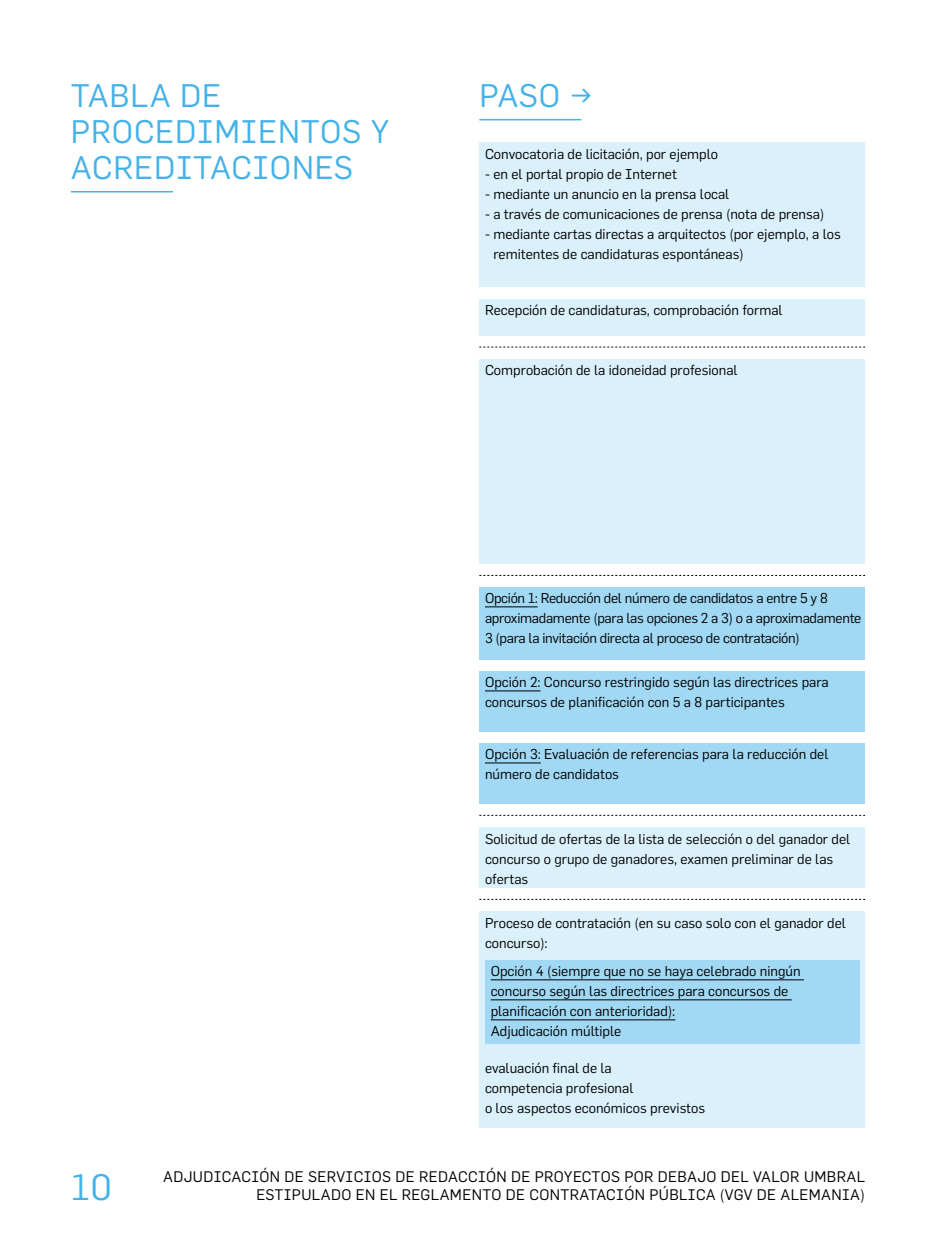
<style>
.page{position:relative;width:936px;height:1248px;background:#fff}
.page>*{position:absolute;margin:0;border:0;box-sizing:border-box;transform-origin:0 0}
.t1{font:36px "Flama";color:#44b2e8}
.t2{font:32px/36px "Flama";letter-spacing:.025em;color:#44b2e8}
.t3{font:15px/18px "Flama";letter-spacing:.025em;color:#000;text-align:right}
.t4{font:14px/20px "Flama";color:#000}
.t5{font:14px/20px "Flama";letter-spacing:-.02em;color:#000}
</style>
<div class="page">
<hr style="left:479px;top:119px;width:102px;height:1px;background:#44b2e8">
<hr style="left:71px;top:191px;width:102px;height:1px;background:#44b2e8">
<div style="left:479px;top:143px;width:386px;height:144px;background:#daf0fa"></div>
<div style="left:479px;top:299px;width:386px;height:36px;background:#daf0fa"></div>
<div style="left:479px;top:359px;width:386px;height:204px;background:#daf0fa"></div>
<div style="left:479px;top:587px;width:386px;height:72px;background:#a1d8f3"></div>
<hr style="left:485px;top:606px;width:52px;height:1px;background:#000">
<div style="left:479px;top:671px;width:386px;height:60px;background:#a1d8f3"></div>
<hr style="left:485px;top:690px;width:55px;height:1px;background:#000">
<div style="left:479px;top:743px;width:386px;height:60px;background:#a1d8f3"></div>
<hr style="left:485px;top:762px;width:55px;height:1px;background:#000">
<div style="left:479px;top:827px;width:386px;height:60px;background:#daf0fa"></div>
<div style="left:479px;top:911px;width:386px;height:216px;background:#daf0fa"></div>
<div style="left:485px;top:960px;width:374px;height:83px;background:#a1d8f3"></div>
<hr style="left:490px;top:979px;width:314px;height:1px;background:#000">
<hr style="left:490px;top:999px;width:301px;height:1px;background:#000">
<hr style="left:490px;top:1019px;width:185px;height:1px;background:#000">
<svg style="left:479px;top:815px;width:386px;height:1px"></svg>
<svg style="left:479px;top:899px;width:386px;height:1px"></svg>
<svg style="left:479px;top:575px;width:386px;height:1px"></svg>
<svg style="left:479px;top:347px;width:386px;height:1px"></svg>
<h2 class="t2" style="left:71px;top:76px;width:152px">TABLA DE</h2>
<h2 class="t2" style="left:479px;top:76px;width:115px">PASO →</h2>
<h2 class="t2" style="left:71px;top:112px;width:320px">PROCEDIMIENTOS Y<br>ACREDITACIONES</h2>
<p class="t4" style="left:485px;top:143px;width:234px">Convocatoria de licitación, por ejemplo</p>
<p class="t4" style="left:485px;top:163px;width:193px">- en el portal propio de Internet</p>
<p class="t4" style="left:485px;top:183px;width:246px">- mediante un anuncio en la prensa local</p>
<p class="t4" style="left:485px;top:203px;width:341px">- a través de comunicaciones de prensa (nota de prensa)</p>
<p class="t4" style="left:493px;top:223px;width:349px;text-indent:-8px">- mediante cartas directas a arquitectos (por ejemplo, a los remitentes de candidaturas espontáneas)</p>
<p class="t4" style="left:485px;top:299px;width:299px">Recepción de candidaturas, comprobación formal</p>
<p class="t4" style="left:485px;top:359px;width:254px">Comprobación de la idoneidad profesional</p>
<p class="t5" style="left:485px;top:587px;width:378px">Opción 1: Reducción del número de candidatos a entre 5 y 8 aproximadamente (para las opciones 2 a 3) o a aproximadamente<br>3 (para la invitación directa al proceso de contratación)</p>
<p class="t4" style="left:485px;top:671px;width:345px">Opción 2: Concurso restringido según las directrices para concursos de planificación con 5 a 8 participantes</p>
<p class="t4" style="left:485px;top:743px;width:345px">Opción 3: Evaluación de referencias para la reducción del número de candidatos</p>
<p class="t4" style="left:485px;top:827px;width:367px">Solicitud de ofertas de la lista de selección o del ganador del concurso o grupo de ganadores, examen preliminar de las ofertas</p>
<p class="t4" style="left:485px;top:911px;width:362px">Proceso de contratación (en su caso solo con el ganador del concurso):</p>
<p class="t4" style="left:490px;top:960px;width:311px">Opción 4 (siempre que no se haya celebrado ningún concurso según las directrices para concursos de planificación con anterioridad):<br>Adjudicación múltiple</p>
<p class="t4" style="left:485px;top:1057px;width:222px">evaluación final de la<br>competencia profesional<br>o los aspectos económicos previstos</p>
<h1 class="t1" style="left:71px;top:1161px;width:42px">10</h1>
<p class="t3" style="left:163px;top:1166px;width:703px">ADJUDICACIÓN DE SERVICIOS DE REDACCIÓN DE PROYECTOS POR DEBAJO DEL VALOR UMBRAL<br>ESTIPULADO EN EL REGLAMENTO DE CONTRATACIÓN PÚBLICA (VGV DE ALEMANIA)</p>
</div>
